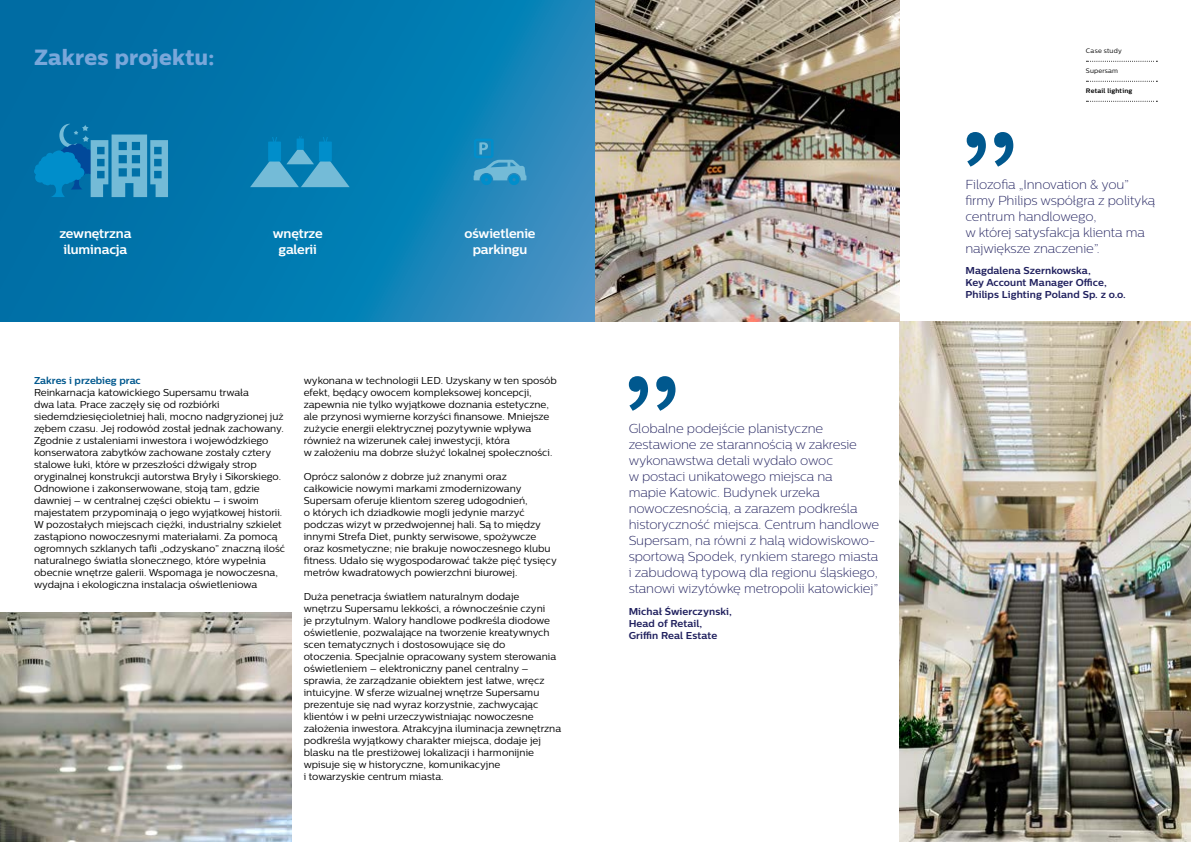
<style>
.page{position:relative;width:1191px;height:842px;background:#fff}
.page>*{position:absolute;margin:0;border:0;box-sizing:border-box;transform-origin:0 0}
.t1{font:22px "Centrale Sans X Bold";letter-spacing:.01em;color:#79a7da}
.t2{font:13px/16px "Centrale Sans X Light";letter-spacing:-.01em;color:#20205e}
.t3{font:700 13px/16px "Centrale Sans";letter-spacing:-.01em;color:#fff;text-align:center}
.t4{font:10px/12px "Centrale Sans";color:#000}
.t5{font:700 10px/12px "Centrale Sans";letter-spacing:.01em;color:#20205e}
.t6{font:700 10px "Centrale Sans";color:#00588e}
.t7{font:6.5px "Centrale Sans";letter-spacing:.03em;color:#000}
.t8{font:700 6.5px "Centrale Sans";letter-spacing:.025em;color:#000}
</style>
<div class="page">
<svg style="left:0;top:0;width:595px;height:322px;background:#0a7bb0"></svg>
<img style="left:899px;top:322px;width:292px;height:520px">
<img style="left:595px;top:0;width:304px;height:322px">
<svg style="left:1086px;top:61px;width:71px;height:1px"></svg>
<svg style="left:1086px;top:81px;width:71px;height:1px"></svg>
<svg style="left:1086px;top:101px;width:71px;height:1px"></svg>
<img style="left:0;top:612px;width:292px;height:230px">
<svg style="left:629px;top:376px;width:46px;height:35px"></svg>
<svg style="left:34px;top:124px;width:134px;height:73px;background:#288cbb"></svg>
<svg style="left:250px;top:136px;width:100px;height:51px;background:#2791bf"></svg>
<svg style="left:473px;top:139px;width:53px;height:46px;background:#3396c4"></svg>
<svg style="left:966px;top:132px;width:47px;height:35px"></svg>
<h1 class="t1" style="left:34px;top:43px;width:182px">Zakres projektu:</h1>
<h2 class="t3" style="left:59px;top:225px;width:74px">zewnętrzna iluminacja</h2>
<h2 class="t3" style="left:273px;top:225px;width:52px">wnętrze galerii</h2>
<h2 class="t3" style="left:464px;top:225px;width:73px">oświetlenie parkingu</h2>
<p class="t6" style="left:34px;top:374px;width:108px">Zakres i przebieg prac</p>
<p class="t4" style="left:34px;top:386px;width:253px">Reinkarnacja katowickiego Supersamu trwała<br>dwa lata. Prace zaczęły się od rozbiórki siedemdziesięcioletniej hali, mocno nadgryzionej już zębem czasu. Jej rodowód został jednak zachowany.<br>Zgodnie z ustaleniami inwestora i wojewódzkiego konserwatora zabytków zachowane zostały cztery stalowe łuki, które w przeszłości dźwigały strop oryginalnej konstrukcji autorstwa Bryły i Sikorskiego.<br>Odnowione i zakonserwowane, stoją tam, gdzie dawniej – w centralnej części obiektu – i swoim majestatem przypominają o jego wyjątkowej historii.<br>W pozostałych miejscach ciężki, industrialny szkielet zastąpiono nowoczesnymi materiałami. Za pomocą ogromnych szklanych tafli „odzyskano” znaczną ilość naturalnego światła słonecznego, które wypełnia obecnie wnętrze galerii. Wspomaga je nowoczesna, wydajna i ekologiczna instalacja oświetleniowa</p>
<p class="t4" style="left:304px;top:374px;width:255px">wykonana w technologii LED. Uzyskany w ten sposób efekt, będący owocem kompleksowej koncepcji, zapewnia nie tylko wyjątkowe doznania estetyczne, ale przynosi wymierne korzyści finansowe. Mniejsze zużycie energii elektrycznej pozytywnie wpływa również na wizerunek całej inwestycji, która<br>w założeniu ma dobrze służyć lokalnej społeczności.</p>
<p class="t4" style="left:304px;top:470px;width:255px">Oprócz salonów z dobrze już znanymi oraz całkowicie nowymi markami zmodernizowany Supersam oferuje klientom szereg udogodnień,<br>o których ich dziadkowie mogli jedynie marzyć podczas wizyt w przedwojennej hali. Są to między innymi Strefa Diet, punkty serwisowe, spożywcze oraz kosmetyczne; nie brakuje nowoczesnego klubu fitness. Udało się wygospodarować także pięć tysięcy metrów kwadratowych powierzchni biurowej.</p>
<p class="t4" style="left:304px;top:590px;width:259px">Duża penetracja światłem naturalnym dodaje<br>wnętrzu Supersamu lekkości, a równocześnie czyni<br>je przytulnym. Walory handlowe podkreśla diodowe oświetlenie, pozwalające na tworzenie kreatywnych scen tematycznych i dostosowujące się do<br>otoczenia. Specjalnie opracowany system sterowania oświetleniem – elektroniczny panel centralny – sprawia, że zarządzanie obiektem jest łatwe, wręcz intuicyjne. W sferze wizualnej wnętrze Supersamu prezentuje się nad wyraz korzystnie, zachwycając klientów i w pełni urzeczywistniając nowoczesne założenia inwestora. Atrakcyjna iluminacja zewnętrzna podkreśla wyjątkowy charakter miejsca, dodaje jej blasku na tle prestiżowej lokalizacji i harmonijnie wpisuje się w historyczne, komunikacyjne<br>i towarzyskie centrum miasta.</p>
<p class="t2" style="left:628px;top:421px;width:252px">Globalne podejście planistyczne zestawione ze starannością w zakresie wykonawstwa detali wydało owoc<br>w postaci unikatowego miejsca na<br>mapie Katowic. Budynek urzeka nowoczesnością, a zarazem podkreśla historyczność miejsca. Centrum handlowe Supersam, na równi z halą widowiskowo&shy;sportową Spodek, rynkiem starego miasta i zabudową typową dla regionu śląskiego, stanowi wizytówkę metropolii katowickiej”</p>
<p class="t5" style="left:628px;top:605px;width:105px">Michał Świerczynski,<br>Head of Retail,<br>Griffin Real Estate</p>
<p class="t7" style="left:1086px;top:47px;width:37px">Case study</p>
<p class="t7" style="left:1086px;top:67px;width:34px">Supersam</p>
<p class="t8" style="left:1086px;top:87px;width:48px">Retail lighting</p>
<h2 class="t2" style="left:965px;top:176px;width:191px">Filozofia „Innovation &amp; you” firmy Philips współgra z polityką centrum handlowego,<br>w której satysfakcja klienta ma największe znaczenie”.</h2>
<p class="t5" style="left:965px;top:265px;width:162px">Magdalena Szernkowska,<br>Key Account Manager Office,<br>Philips Lighting Poland Sp. z o.o.</p>
</div>
